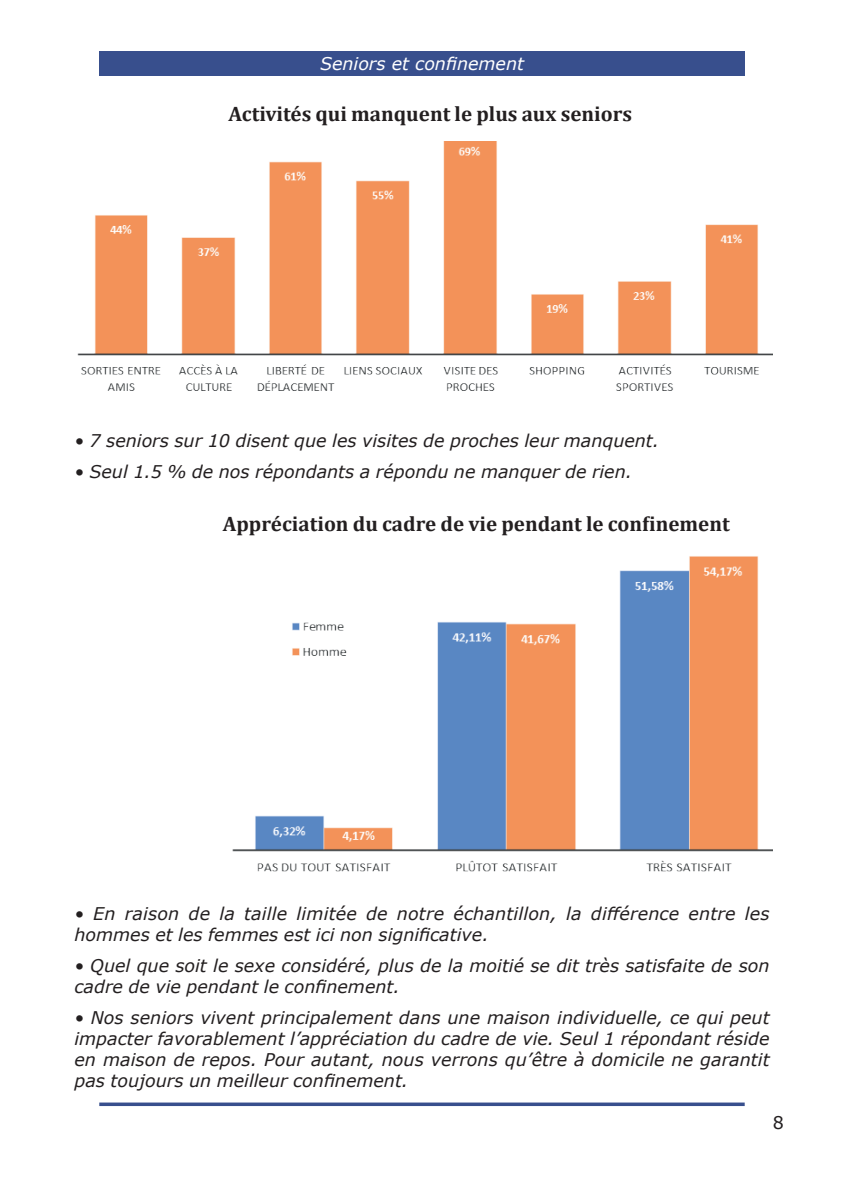
<style>
.page{position:relative;width:844px;height:1191px;background:#fff}
.page>*{position:absolute;margin:0;border:0;box-sizing:border-box;transform-origin:0 0}
.t1{font:700 21px "Cambria";color:#231f20}
.t2{font:italic 17.5px/21px "Verdana";color:#231f20}
.t3{font:italic 17.5px "Verdana";color:#fff}
.t4{font:17.5px "Verdana";color:#231f20}
</style>
<div class="page">
<svg style="left:99px;top:1102px;width:645px;height:4px;background:#53669c"></svg>
<div style="left:99px;top:51px;width:645px;height:25px;background:#384f8d"></div>
<img style="left:78px;top:141px;width:694px;height:250px">
<img style="left:232px;top:556px;width:540px;height:316px">
<p class="t3" style="left:320px;top:52px;width:205px">Seniors et confinement</p>
<p class="t1" style="left:228px;top:99px;width:405px">Activités qui manquent le plus aux seniors</p>
<p class="t2" style="left:74px;top:430px;width:586px">• 7 seniors sur 10 disent que les visites de proches leur manquent.</p>
<p class="t2" style="left:74px;top:461px;width:559px">• Seul 1.5 % de nos répondants a répondu ne manquer de rien.</p>
<p class="t1" style="left:223px;top:509px;width:508px">Appréciation du cadre de vie pendant le confinement</p>
<p class="t2" style="left:74px;top:903px;width:696px">• En raison de la taille limitée de notre échantillon, la différence entre les hommes et les femmes est ici non significative.</p>
<p class="t2" style="left:74px;top:955px;width:696px">• Quel que soit le sexe considéré, plus de la moitié se dit très satisfaite de son cadre de vie pendant le confinement.</p>
<p class="t2" style="left:74px;top:1006px;width:696px;text-align:justify">• Nos seniors vivent principalement dans une maison individuelle, ce qui peut impacter favorablement l’appréciation du cadre de vie. Seul 1 répondant réside en maison de repos. Pour autant, nous verrons qu’être à domicile ne garantit pas toujours un meilleur confinement.</p>
<p class="t4" style="left:772px;top:1111px;width:13px">8</p>
</div>
